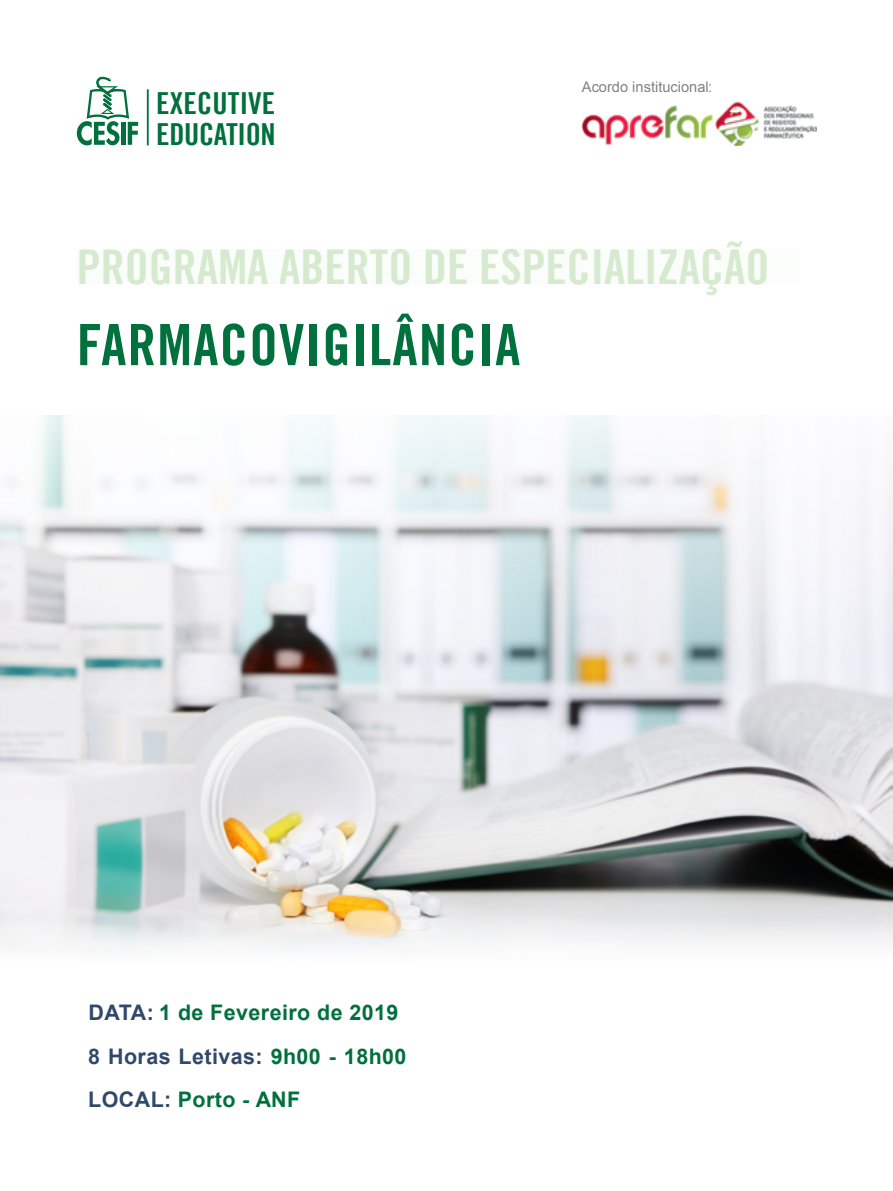
<style>
.page{position:relative;width:893px;height:1191px;background:#fff}
.page>*{position:absolute;margin:0;border:0;box-sizing:border-box;transform-origin:0 0}
.t1{font:57px "Trade Gothic LT Bold Cond Twenty";letter-spacing:.02em;color:#00703c}
.t2{font:48px "Trade Gothic LT Bold Cond Twenty";color:#d5eace}
.t3{font:30.3px/31.8px "Trade Gothic LT Bold Cond Twenty";letter-spacing:-.005em;color:#00703c}
.t4{font:700 21.45px/43px "Arial";letter-spacing:.02em;color:#00703c}
.t5{font:14.7px "Arial";color:#000}
.s1{color:#30486a}
</style>
<div class="page">
<div style="left:77px;top:249px;width:722px;height:35px;background:#fbfdfb"></div>
<svg style="left:77px;top:77px;width:61px;height:68px"></svg>
<hr style="left:147px;top:89px;width:2px;height:56px;background:#00703c">
<img style="left:582px;top:101px;width:234px;height:44px">
<img style="left:0;top:659px;width:893px;height:290px">
<svg style="left:0;top:415px;width:893px;height:244px;fill:#f1f2f6"></svg>
<h3 class="t3" style="left:156px;top:87px;width:121px">EXECUTIVE<br>EDUCATION</h3>
<p class="t5" style="left:582px;top:77px;width:132px">Acordo institucional:</p>
<h2 class="t2" style="left:77px;top:238px;width:694px">PROGRAMA ABERTO DE ESPECIALIZAÇÃO</h2>
<h1 class="t1" style="left:77px;top:310px;width:445px">FARMACOVIGILÂNCIA</h1>
<p class="t4" style="left:88px;top:992px;width:320px"><span class="s1">DATA:</span> 1 de Fevereiro de 2019<br><span class="s1">8 Horas Letivas:</span> 9h00 - 18h00<br><span class="s1">LOCAL:</span> Porto - ANF</p>
</div>
